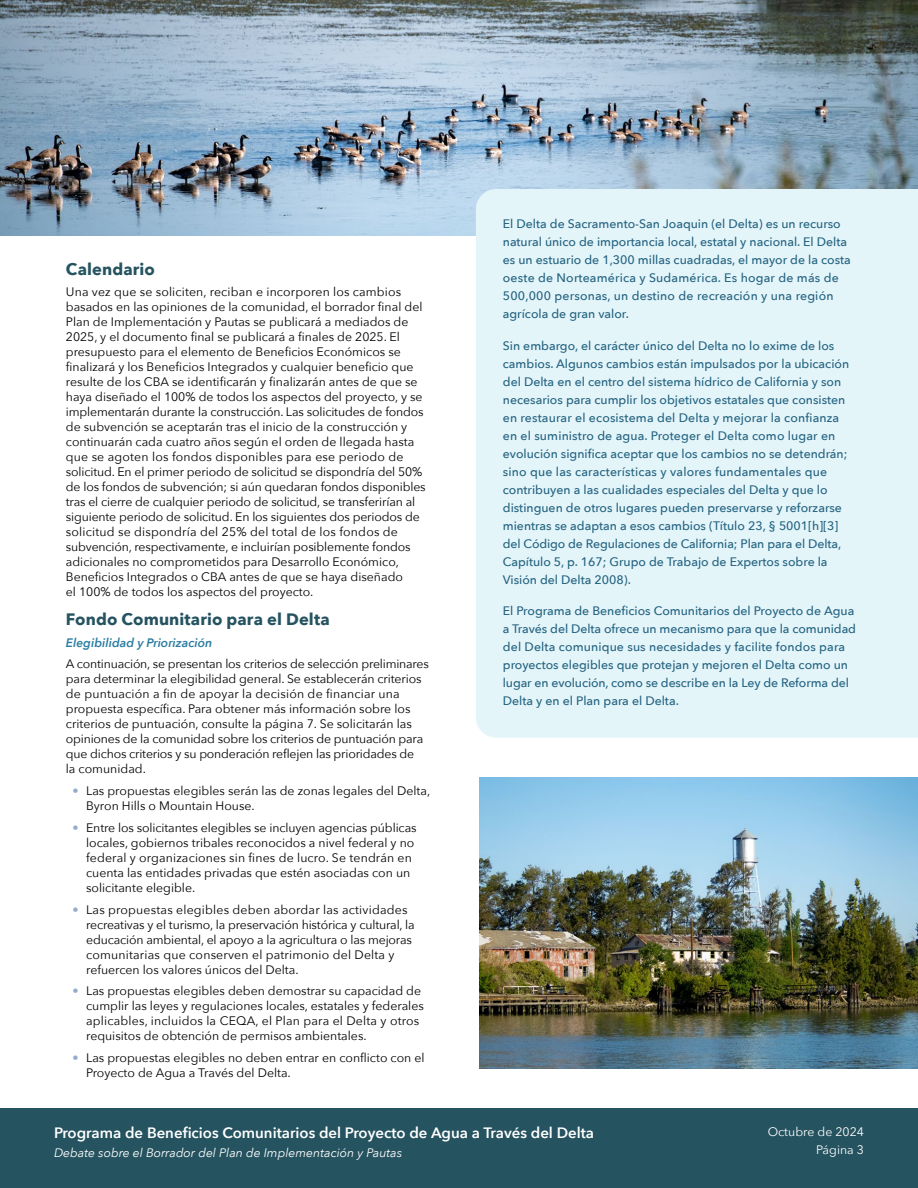
<style>
.page{position:relative;width:918px;height:1188px;background:#fff}
.page>*{position:absolute;margin:0;border:0;box-sizing:border-box;transform-origin:0 0}
.t1{font:700 16.5px "Avenir Next";letter-spacing:.005em;color:#255360}
.t2{font:600 15px "Avenir Next";color:#fff}
.body{font:12.3px/15px "Avenir Next";color:#000}
.Side_bar{font:500 12.3px/18px "Avenir Next";color:#246380}
.t3{font:italic 12.3px "Avenir Next";color:#fff}
.t4{font:italic 600 12.3px "Avenir Next";color:#2a7da1}
.body-2{font:12.3px "Avenir Next";color:#fff}
.s1{color:#95abcc}
</style>
<div class="page">
<img style="left:0;top:0;width:918px;height:235px">
<div style="left:0;top:1108px;width:918px;height:80px;background:#255360"></div>
<div style="left:476px;top:189px;width:442px;height:549px;background:#e4f5fa"></div>
<img style="left:479px;top:778px;width:439px;height:290px">
<h3 class="t1" style="left:66px;top:254px;width:91px">Calendario</h3>
<p class="body" style="left:66px;top:284px;width:361px">Una vez que se soliciten, reciban e incorporen los cambios basados en las opiniones de la comunidad, el borrador final del Plan de Implementación y Pautas se publicará a mediados de 2025, y el documento final se publicará a finales de 2025. El presupuesto para el elemento de Beneficios Económicos se finalizará y los Beneficios Integrados y cualquier beneficio que resulte de los CBA se identificarán y finalizarán antes de que se haya diseñado el 100% de todos los aspectos del proyecto, y se implementarán durante la construcción. Las solicitudes de fondos de subvención se aceptarán tras el inicio de la construcción y continuarán cada cuatro años según el orden de llegada hasta que se agoten los fondos disponibles para ese periodo de solicitud. En el primer periodo de solicitud se dispondría del 50% de los fondos de subvención; si aún quedaran fondos disponibles tras el cierre de cualquier periodo de solicitud, se transferirían al siguiente periodo de solicitud. En los siguientes dos periodos de solicitud se dispondría del 25% del total de los fondos de subvención, respectivamente, e incluirían posiblemente fondos adicionales no comprometidos para Desarrollo Económico, Beneficios Integrados o CBA antes de que se haya diseñado<br>el 100% de todos los aspectos del proyecto.</p>
<h3 class="t1" style="left:66px;top:605px;width:266px">Fondo Comunitario para el Delta</h3>
<h4 class="t4" style="left:66px;top:632px;width:148px">Elegibilidad y Priorización</h4>
<p class="body" style="left:66px;top:656px;width:365px">A continuación, se presentan los criterios de selección preliminares para determinar la elegibilidad general. Se establecerán criterios de puntuación a fin de apoyar la decisión de financiar una propuesta específica. Para obtener más información sobre los criterios de puntuación, consulte la página 7. Se solicitarán las opiniones de la comunidad sobre los criterios de puntuación para que dichos criterios y su ponderación reflejen las prioridades de<br>la comunidad.</p>
<p class="body" style="left:86px;top:783px;width:346px;text-indent:-14px"><span class="s1">•</span> Las propuestas elegibles serán las de zonas legales del Delta,<br>Byron Hills o Mountain House.</p>
<p class="body" style="left:86px;top:820px;width:332px;text-indent:-14px"><span class="s1">•</span> Entre los solicitantes elegibles se incluyen agencias públicas locales, gobiernos tribales reconocidos a nivel federal y no federal y organizaciones sin fines de lucro. Se tendrán en cuenta las entidades privadas que estén asociadas con un solicitante elegible.</p>
<p class="body" style="left:86px;top:901px;width:330px;text-indent:-14px"><span class="s1">•</span> Las propuestas elegibles deben abordar las actividades recreativas y el turismo, la preservación histórica y cultural, la educación ambiental, el apoyo a la agricultura o las mejoras comunitarias que conserven el patrimonio del Delta y refuercen los valores únicos del Delta.</p>
<p class="body" style="left:86px;top:983px;width:339px;text-indent:-14px"><span class="s1">•</span> Las propuestas elegibles deben demostrar su capacidad de cumplir las leyes y regulaciones locales, estatales y federales aplicables, incluidos la CEQA, el Plan para el Delta y otros requisitos de obtención de permisos ambientales.</p>
<p class="body" style="left:86px;top:1050px;width:340px;text-indent:-14px"><span class="s1">•</span> Las propuestas elegibles no deben entrar en conflicto con el<br>Proyecto de Agua a Través del Delta.</p>
<p class="Side_bar" style="left:503px;top:215px;width:350px">El Delta de Sacramento-San Joaquin (el Delta) es un recurso natural único de importancia local, estatal y nacional. El Delta es un estuario de 1,300 millas cuadradas, el mayor de la costa oeste de Norteamérica y Sudamérica. Es hogar de más de 500,000 personas, un destino de recreación y una región agrícola de gran valor.</p>
<p class="Side_bar" style="left:503px;top:336px;width:348px">Sin embargo, el carácter único del Delta no lo exime de los cambios. Algunos cambios están impulsados por la ubicación del Delta en el centro del sistema hídrico de California y son necesarios para cumplir los objetivos estatales que consisten en restaurar el ecosistema del Delta y mejorar la confianza en el suministro de agua. Proteger el Delta como lugar en evolución significa aceptar que los cambios no se detendrán; sino que las características y valores fundamentales que contribuyen a las cualidades especiales del Delta y que lo distinguen de otros lugares pueden preservarse y reforzarse mientras se adaptan a esos cambios (Título 23, § 5001[h][3] del Código de Regulaciones de California; Plan para el Delta, Capítulo 5, p. 167; Grupo de Trabajo de Expertos sobre la Visión del Delta 2008).</p>
<p class="Side_bar" style="left:503px;top:602px;width:355px">El Programa de Beneficios Comunitarios del Proyecto de Agua a Través del Delta ofrece un mecanismo para que la comunidad del Delta comunique sus necesidades y facilite fondos para proyectos elegibles que protejan y mejoren el Delta como un lugar en evolución, como se describe en la Ley de Reforma del Delta y en el Plan para el Delta.</p>
<p class="t2" style="left:54px;top:1120px;width:542px">Programa de Beneficios Comunitarios del Proyecto de Agua a Través del Delta</p>
<p class="t3" style="left:54px;top:1142px;width:350px">Debate sobre el Borrador del Plan de Implementación y Pautas</p>
<p class="body-2" style="left:768px;top:1121px;width:98px">Octubre de 2024</p>
<p class="body-2" style="left:816px;top:1140px;width:49px">Página 3</p>
</div>
